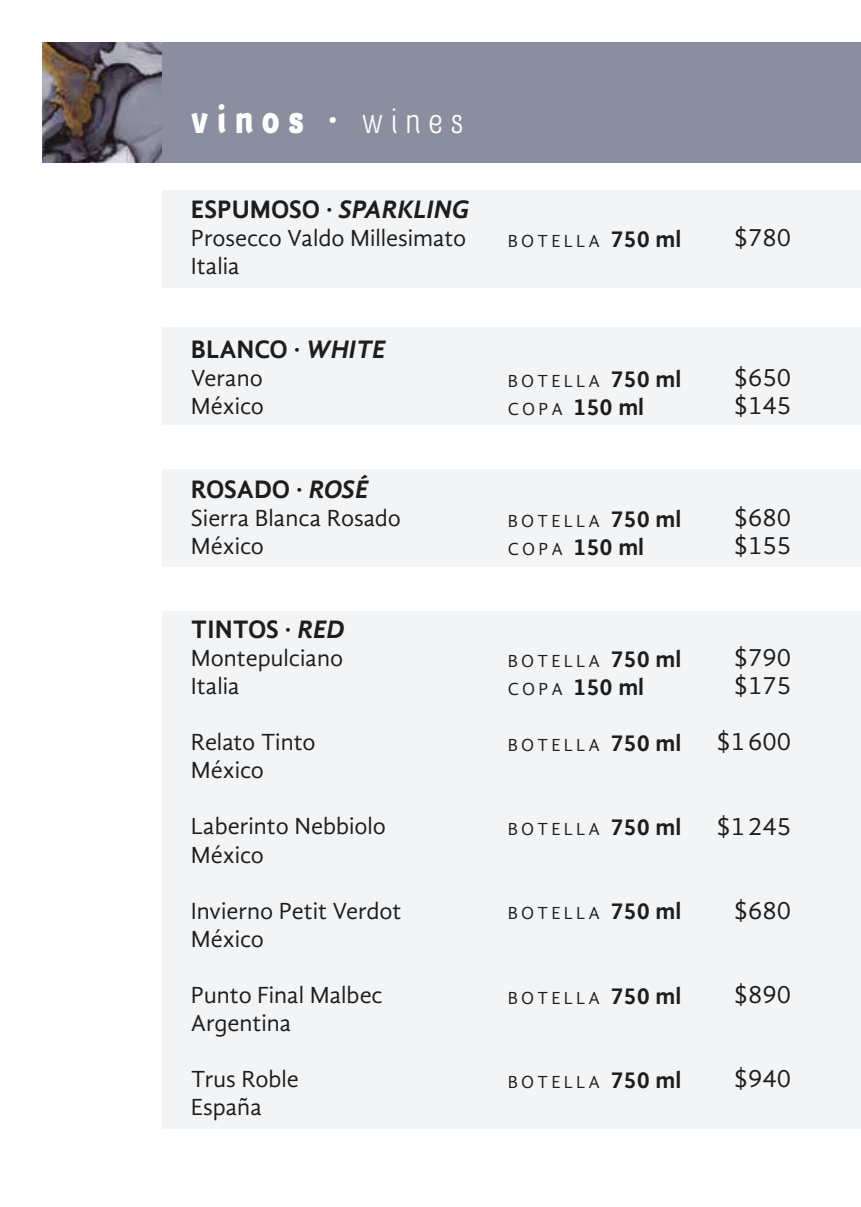
<style>
.page{position:relative;width:861px;height:1207px;background:#fff}
.page>*{position:absolute;margin:0;border:0;box-sizing:border-box;transform-origin:0 0}
.t1{font:40px "Barcis Con Bol";letter-spacing:.22em;color:#fff}
.t2{font:700 26px "Gandhi Sans";color:#1d1d1b}
.t3{font:26px/28px "Gandhi Sans";color:#1d1d1b}
.t4{font:24px/28px "Gandhi Sans";color:#1d1d1b}
.t5{font:700 24px "Gandhi Sans";color:#1d1d1b}
.t6{font:18px "Gandhi Sans";letter-spacing:.17em;color:#1e1e1c}
.s1{font-family:"Barcis Con Boo";font-size:36px}
.s2{font-style:italic}
.s3{font-weight:700;font-size:24px;color:#1d1d1b}
.s4{font-weight:400;font-size:18px;color:#1e1e1c}
</style>
<div class="page">
<div style="left:163px;top:190px;width:698px;height:97px;background:#f3f4f5"></div>
<div style="left:163px;top:327px;width:698px;height:97px;background:#f3f4f5"></div>
<div style="left:163px;top:469px;width:698px;height:97px;background:#f3f4f5"></div>
<div style="left:163px;top:611px;width:698px;height:517px;background:#f3f4f5"></div>
<img style="left:42px;top:42px;width:121px;height:121px">
<div style="left:163px;top:42px;width:698px;height:121px;background:#8b8e9f"></div>
<h1 class="t1" style="left:191px;top:95px;width:274px">vinos · <span class="s1">wines</span></h1>
<p class="t2" style="left:191px;top:194px;width:280px">ESPUMOSO · <span class="s2">SPARKLING</span></p>
<p class="t4" style="left:191px;top:224px;width:277px">Prosecco Valdo Millesimato<br>Italia</p>
<p class="t2" style="left:191px;top:334px;width:196px">BLANCO · <span class="s2">WHITE</span></p>
<p class="t4" style="left:191px;top:364px;width:75px">Verano<br>México</p>
<p class="t2" style="left:191px;top:474px;width:179px">ROSADO · <span class="s2">ROSÉ</span></p>
<p class="t4" style="left:191px;top:504px;width:211px">Sierra Blanca Rosado<br>México</p>
<p class="t2" style="left:191px;top:614px;width:155px">TINTOS · <span class="s2">RED</span></p>
<p class="t4" style="left:191px;top:644px;width:154px">Montepulciano<br>Italia</p>
<p class="t4" style="left:191px;top:728px;width:126px">Relato Tinto<br>México</p>
<p class="t4" style="left:191px;top:812px;width:197px">Laberinto Nebbiolo<br>México</p>
<p class="t4" style="left:191px;top:896px;width:212px">Invierno Petit Verdot<br>México</p>
<p class="t4" style="left:191px;top:980px;width:193px">Punto Final Malbec<br>Argentina</p>
<p class="t4" style="left:191px;top:1064px;width:109px">Trus Roble<br>España</p>
<p class="t6" style="left:508px;top:230px;width:175px">BOTELLA <span class="s3">750 ml</span></p>
<p class="t3" style="left:733px;top:223px;width:59px">$780</p>
<p class="t6" style="left:508px;top:370px;width:175px">BOTELLA <span class="s3">750 ml</span></p>
<p class="t5" style="left:508px;top:393px;width:138px"><span class="s4">COPA</span> 150 ml</p>
<p class="t3" style="left:733px;top:363px;width:59px">$650 $145</p>
<p class="t6" style="left:508px;top:510px;width:175px">BOTELLA <span class="s3">750 ml</span></p>
<p class="t5" style="left:508px;top:533px;width:138px"><span class="s4">COPA</span> 150 ml</p>
<p class="t3" style="left:733px;top:503px;width:59px">$680 $155</p>
<p class="t6" style="left:508px;top:650px;width:175px">BOTELLA <span class="s3">750 ml</span></p>
<p class="t5" style="left:508px;top:673px;width:138px"><span class="s4">COPA</span> 150 ml</p>
<p class="t6" style="left:508px;top:734px;width:175px">BOTELLA <span class="s3">750 ml</span></p>
<p class="t3" style="left:733px;top:643px;width:59px">$790 $175</p>
<p class="t3" style="left:716px;top:727px;width:76px">$1 600</p>
<p class="t6" style="left:508px;top:818px;width:175px">BOTELLA <span class="s3">750 ml</span></p>
<p class="t3" style="left:716px;top:811px;width:76px">$1 245</p>
<p class="t6" style="left:508px;top:902px;width:175px">BOTELLA <span class="s3">750 ml</span></p>
<p class="t3" style="left:733px;top:895px;width:59px">$680</p>
<p class="t6" style="left:508px;top:986px;width:175px">BOTELLA <span class="s3">750 ml</span></p>
<p class="t3" style="left:733px;top:979px;width:59px">$890</p>
<p class="t6" style="left:508px;top:1070px;width:175px">BOTELLA <span class="s3">750 ml</span></p>
<p class="t3" style="left:733px;top:1063px;width:59px">$940</p>
</div>
